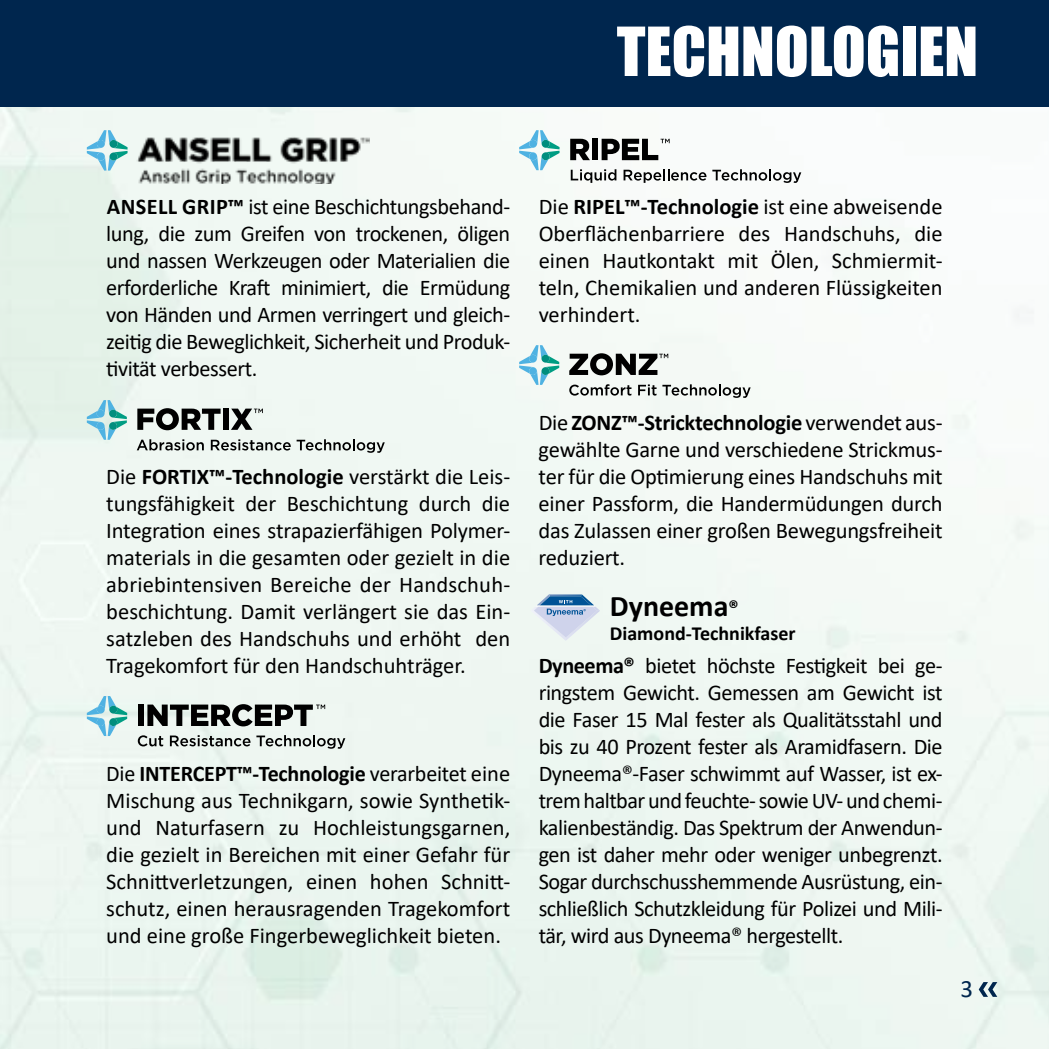
<style>
.page{position:relative;width:1049px;height:1049px;background:#fff}
.page>*{position:absolute;margin:0;border:0;box-sizing:border-box;transform-origin:0 0}
.t1{font:62.5px "Impact";color:#fff}
.t2{font:700 30px "Calibri";color:#000}
.t3{font:25px "Calibri";color:#00264e}
.t4{font:22.5px/27px "Calibri";letter-spacing:-.01em;color:#000;text-align:justify}
.t5{font:700 20px "Calibri";color:#000}
.s1{font-weight:700}
.s2{font-size:20px}
</style>
<div class="page">
<img style="left:0;top:106px;width:1049px;height:943px">
<div style="left:0;top:0;width:1049px;height:106px;background:#00264e"></div>
<svg style="left:87px;top:696px;width:40px;height:40px"></svg>
<svg style="left:138px;top:735px;width:25px;height:11px"></svg>
<svg style="left:170px;top:735px;width:80px;height:11px"></svg>
<svg style="left:256px;top:735px;width:89px;height:14px"></svg>
<div style="left:138px;top:704px;width:6px;height:22px;background:#000"></div>
<svg style="left:147px;top:704px;width:178px;height:22px"></svg>
<svg style="left:87px;top:400px;width:40px;height:40px"></svg>
<svg style="left:137px;top:439px;width:67px;height:11px"></svg>
<svg style="left:211px;top:439px;width:80px;height:11px"></svg>
<svg style="left:297px;top:439px;width:88px;height:14px"></svg>
<svg style="left:137px;top:408px;width:84px;height:22px"></svg>
<div style="left:223px;top:409px;width:6px;height:21px;background:#000"></div>
<svg style="left:231px;top:409px;width:32px;height:21px"></svg>
<svg style="left:519px;top:130px;width:40px;height:40px"></svg>
<svg style="left:571px;top:169px;width:45px;height:14px"></svg>
<svg style="left:623px;top:169px;width:83px;height:14px"></svg>
<svg style="left:712px;top:169px;width:89px;height:14px"></svg>
<svg style="left:570px;top:139px;width:20px;height:21px"></svg>
<div style="left:592px;top:139px;width:6px;height:21px;background:#000"></div>
<svg style="left:602px;top:139px;width:68px;height:21px"></svg>
<svg style="left:569px;top:384px;width:62px;height:12px"></svg>
<svg style="left:638px;top:384px;width:18px;height:12px"></svg>
<svg style="left:662px;top:384px;width:89px;height:14px"></svg>
<svg style="left:569px;top:353px;width:99px;height:22px"></svg>
<svg style="left:519px;top:345px;width:40px;height:40px"></svg>
<svg style="left:531px;top:594px;width:69px;height:47px"></svg>
<img style="left:136px;top:130px;width:234px;height:54px">
<svg style="left:87px;top:130px;width:41px;height:41px"></svg>
<svg style="left:979px;top:982px;width:18px;height:15px"></svg>
<h1 class="t1" style="left:617px;top:3px;width:363px">TECHNOLOGIEN</h1>
<p class="t4" style="left:106px;top:193px;width:405px"><span class="s1">ANSELL GRIP™</span> ist eine Beschichtungsbehand&shy;lung, die zum Greifen von trockenen, öligen und nassen Werkzeugen oder Materialien die erforderliche Kraft minimiert, die Ermüdung von Händen und Armen verringert und gleich&shy;zeitig die Beweglichkeit, Sicherheit und Produk&shy;tivität verbessert.</p>
<p class="t4" style="left:106px;top:463px;width:405px">Die <span class="s1">FORTIX™-Technologie</span> verstärkt die Leis&shy;tungsfähigkeit der Beschichtung durch die Integration eines strapazierfähigen Polymer&shy;materials in die gesamten oder gezielt in die abriebintensiven Bereiche der Handschuh&shy;beschichtung. Damit verlängert sie das Ein&shy;satzleben des Handschuhs und erhöht den Tragekomfort für den Handschuhträger.</p>
<p class="t4" style="left:106px;top:760px;width:405px">Die <span class="s1">INTERCEPT™-Technologie</span> verarbeitet eine Mischung aus Technikgarn, sowie Synthetik&shy;und Naturfasern zu Hochleistungsgarnen, die gezielt in Bereichen mit einer Gefahr für Schnittverletzungen, einen hohen Schnitt&shy;schutz, einen herausragenden Tragekomfort und eine große Fingerbeweglichkeit bieten.</p>
<p class="t4" style="left:539px;top:193px;width:405px">Die <span class="s1">RIPEL™-Technologie</span> ist eine abweisende Oberflächenbarriere des Handschuhs, die einen Hautkontakt mit Ölen, Schmiermit&shy;teln, Chemikalien und anderen Flüssigkeiten verhindert.</p>
<p class="t4" style="left:539px;top:409px;width:405px">Die <span class="s1">ZONZ™-Stricktechnologie</span> verwendet aus&shy;gewählte Garne und verschiedene Strickmus&shy;ter für die Optimierung eines Handschuhs mit einer Passform, die Handermüdungen durch das Zulassen einer großen Bewegungsfreiheit reduziert.</p>
<h2 class="t2" style="left:610px;top:585px;width:130px">Dyneema<span class="s2">®</span></h2>
<p class="t5" style="left:610px;top:619px;width:187px">Diamond-Technikfaser</p>
<p class="t4" style="left:539px;top:652px;width:405px"><span class="s1">Dyneema®</span> bietet höchste Festigkeit bei ge&shy;ringstem Gewicht. Gemessen am Gewicht ist die Faser 15 Mal fester als Qualitätsstahl und bis zu 40 Prozent fester als Aramidfasern. Die Dyneema®-Faser schwimmt auf Wasser, ist ex&shy;trem haltbar und feuchte- sowie UV- und chemi&shy;kalienbeständig. Das Spektrum der Anwendun&shy;gen ist daher mehr oder weniger unbegrenzt.<br>Sogar durchschusshemmende Ausrüstung, ein&shy;schließlich Schutzkleidung für Polizei und Mili&shy;tär, wird aus Dyneema® hergestellt.</p>
<p class="t3" style="left:960px;top:971px;width:14px">3</p>
</div>
